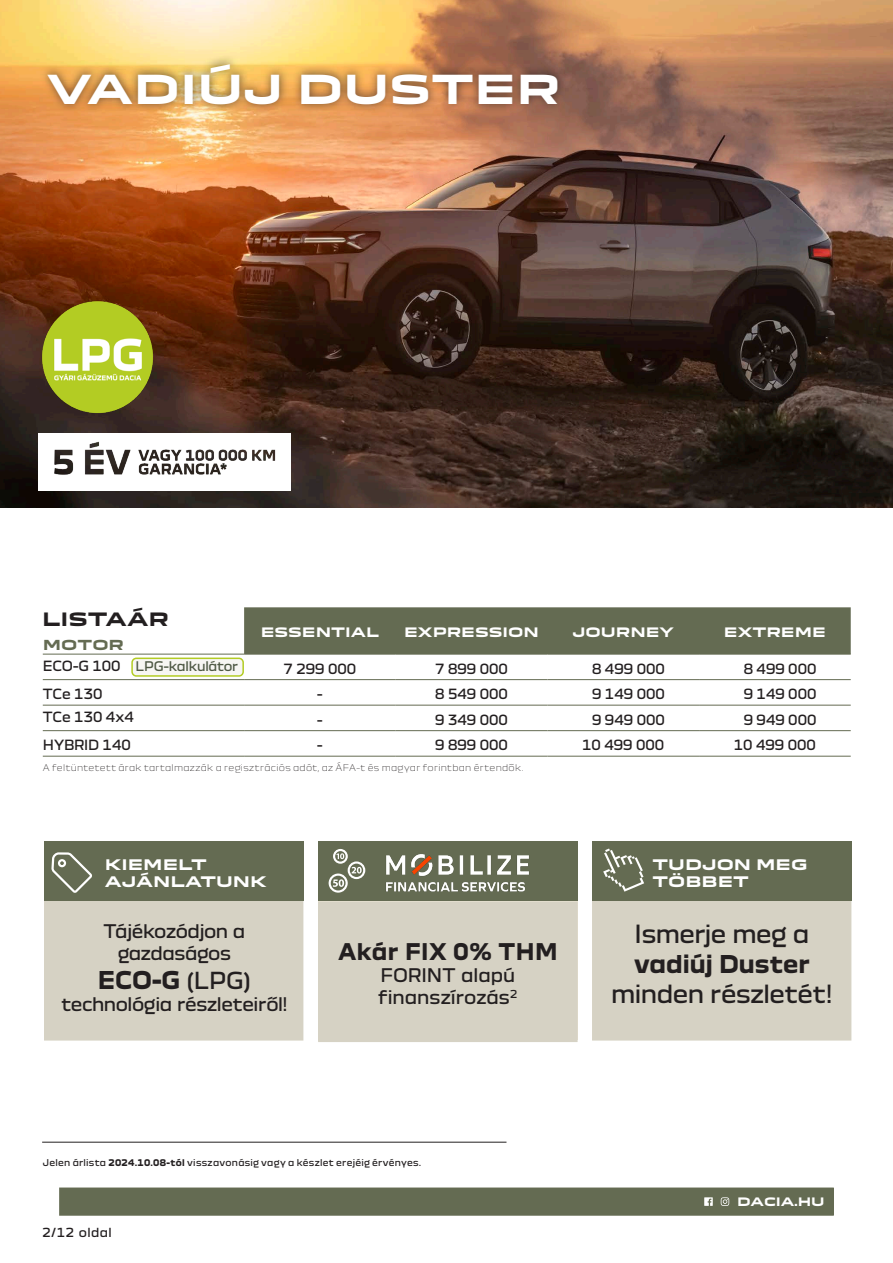
<style>
.page{position:relative;width:893px;height:1263px;background:#fff}
.page>*{position:absolute;margin:0;border:0;box-sizing:border-box;transform-origin:0 0}
.Titre-fd-bleu{font:700 39px "Dacia Block Extended";color:#fff}
.t1{font:24px/30px "Dacia Block";letter-spacing:-.02em;color:#231f20;text-align:center}
.t2{font:700 24px "Dacia Block";color:#231f20}
.t3{font:700 22.5px "Dacia Block";letter-spacing:.02em;color:#231f20}
.t4{font:18px/22.5px "Dacia Block";letter-spacing:-.02em;color:#231f20;text-align:center}
.t5{font:18px "Dacia Block";color:#231f20}
.t6{font:700 18px "Dacia Block Extended";color:#231f20}
.t7{font:700 14.25px/17.1px "Dacia Block Extended";color:#fff}
.t8{font:13.5px "Dacia Block";color:#231f20}
.t9{font:700 13.5px "Dacia Block Extended";color:#646b52}
.t10{font:700 12.75px "Dacia Block Extended";color:#fff}
.t11{font:12.75px "Dacia Block";letter-spacing:-.02em;color:#4e5844}
.t12{font:12px "Dacia Block";letter-spacing:.035em;color:#231f20}
.t13{font:700 11.4px "Dacia Block Extended";letter-spacing:-.005em;color:#fff}
.t14{font:300 9px "Dacia Block";letter-spacing:.035em;color:#231f20}
.t15{font:9px "Dacia Block";letter-spacing:.025em;color:#231f20}
.s1{font-weight:400;font-size:22.5px}
.s2{font-weight:700}
</style>
<div class="page">
<div style="left:60px;top:1188px;width:773px;height:27px;background:#646b52"></div>
<svg style="left:704px;top:1197px;width:9px;height:9px"></svg>
<svg style="left:721px;top:1197px;width:8px;height:9px"></svg>
<div style="left:59px;top:1187px;width:775px;height:29px;border:2px solid #646b52"></div>
<img style="left:0;top:0;width:893px;height:508px">
<div style="left:244px;top:607px;width:607px;height:47px;background:#646b52"></div>
<hr style="left:43px;top:679px;width:201px;height:1px;background:#646b52">
<hr style="left:244px;top:679px;width:152px;height:1px;background:#646b52">
<hr style="left:396px;top:679px;width:151px;height:1px;background:#646b52">
<hr style="left:547px;top:679px;width:152px;height:1px;background:#646b52">
<hr style="left:699px;top:679px;width:152px;height:1px;background:#646b52">
<hr style="left:43px;top:730px;width:201px;height:1px;background:#646b52">
<hr style="left:244px;top:730px;width:152px;height:1px;background:#646b52">
<hr style="left:396px;top:730px;width:151px;height:1px;background:#646b52">
<hr style="left:547px;top:730px;width:152px;height:1px;background:#646b52">
<hr style="left:699px;top:730px;width:152px;height:1px;background:#646b52">
<hr style="left:43px;top:654px;width:201px;height:1px;background:#646b52">
<hr style="left:244px;top:654px;width:152px;height:1px;background:#646b52">
<hr style="left:396px;top:654px;width:151px;height:1px;background:#646b52">
<hr style="left:547px;top:654px;width:152px;height:1px;background:#646b52">
<hr style="left:699px;top:654px;width:152px;height:1px;background:#646b52">
<hr style="left:43px;top:756px;width:201px;height:1px;background:#646b52">
<hr style="left:244px;top:756px;width:152px;height:1px;background:#646b52">
<hr style="left:396px;top:756px;width:151px;height:1px;background:#646b52">
<hr style="left:547px;top:756px;width:152px;height:1px;background:#646b52">
<hr style="left:699px;top:756px;width:152px;height:1px;background:#646b52">
<hr style="left:43px;top:705px;width:201px;height:1px;background:#646b52">
<hr style="left:244px;top:705px;width:152px;height:1px;background:#646b52">
<hr style="left:396px;top:705px;width:151px;height:1px;background:#646b52">
<hr style="left:547px;top:705px;width:152px;height:1px;background:#646b52">
<hr style="left:699px;top:705px;width:152px;height:1px;background:#646b52">
<hr style="left:42px;top:1142px;width:464px;height:1px;background:#231f20">
<div style="left:132px;top:658px;width:111px;height:18px;background:#f7f6f3;border-radius:4px"></div>
<div style="left:131px;top:657px;width:113px;height:20px;border:2px solid #b3cc23;border-radius:4px"></div>
<div style="left:592px;top:900px;width:259px;height:140px;background:#d6d2c4;border:2px solid #d6d2c4"></div>
<div style="left:592px;top:841px;width:259px;height:59px;background:#646b52"></div>
<svg style="left:603px;top:848px;width:41px;height:44px"></svg>
<div style="left:44px;top:900px;width:259px;height:140px;background:#d6d2c4"></div>
<div style="left:44px;top:842px;width:259px;height:59px;background:#646b52"></div>
<svg style="left:51px;top:852px;width:41px;height:41px"></svg>
<div style="left:39px;top:55px;width:528px;height:59px;background:#231f20;opacity:.67"></div>
<img style="left:38px;top:298px;width:119px;height:118px">
<div style="left:318px;top:842px;width:259px;height:59px;background:#646b52"></div>
<div style="left:319px;top:902px;width:258px;height:139px;background:#d6d2c4"></div>
<div style="left:318px;top:902px;width:260px;height:140px;border:2px solid #d6d2c4"></div>
<img style="left:377px;top:854px;width:170px;height:51px">
<svg style="left:329px;top:849px;width:36px;height:44px"></svg>
<img style="left:38px;top:434px;width:253px;height:56px">
<p class="Titre-fd-bleu" style="left:47px;top:67px;width:515px">VADIÚJ DUSTER</p>
<p class="t6" style="left:42px;top:609px;width:128px">LISTAÁR</p>
<p class="t9" style="left:43px;top:637px;width:83px">MOTOR</p>
<p class="t10" style="left:261px;top:625px;width:120px">ESSENTIAL</p>
<p class="t10" style="left:404px;top:625px;width:136px">EXPRESSION</p>
<p class="t10" style="left:572px;top:625px;width:103px">JOURNEY</p>
<p class="t10" style="left:724px;top:625px;width:103px">EXTREME</p>
<p class="t8" style="left:43px;top:655px;width:79px">ECO-G 100</p>
<p class="t8" style="left:284px;top:658px;width:74px">7 299 000</p>
<p class="t8" style="left:435px;top:658px;width:74px">7 899 000</p>
<p class="t8" style="left:592px;top:658px;width:74px">8 499 000</p>
<p class="t8" style="left:744px;top:658px;width:74px">8 499 000</p>
<p class="t8" style="left:43px;top:683px;width:61px">TCe 130</p>
<p class="t8" style="left:317px;top:683px;width:7px">-</p>
<p class="t8" style="left:435px;top:683px;width:74px">8 549 000</p>
<p class="t8" style="left:592px;top:683px;width:74px">9 149 000</p>
<p class="t8" style="left:744px;top:683px;width:74px">9 149 000</p>
<p class="t8" style="left:43px;top:706px;width:93px">TCe 130 4x4</p>
<p class="t8" style="left:317px;top:709px;width:7px">-</p>
<p class="t8" style="left:435px;top:709px;width:74px">9 349 000</p>
<p class="t8" style="left:592px;top:709px;width:74px">9 949 000</p>
<p class="t8" style="left:744px;top:709px;width:74px">9 949 000</p>
<p class="t8" style="left:43px;top:734px;width:90px">HYBRID 140</p>
<p class="t8" style="left:317px;top:734px;width:7px">-</p>
<p class="t8" style="left:435px;top:734px;width:74px">9 899 000</p>
<p class="t8" style="left:582px;top:734px;width:84px">10 499 000</p>
<p class="t8" style="left:734px;top:734px;width:84px">10 499 000</p>
<p class="t11" style="left:136px;top:656px;width:104px">LPG-kalkulátor</p>
<p class="t14" style="left:43px;top:760px;width:482px">A feltüntetett árak tartalmazzák a regisztrációs adót, az ÁFA-t és magyar forintban értendők.</p>
<p class="t7" style="left:105px;top:857px;width:163px">KIEMELT<br>AJÁNLATUNK</p>
<p class="t4" style="left:104px;top:920px;width:143px">Tájékozódjon a gazdaságos</p>
<p class="t2" style="left:98px;top:966px;width:155px">ECO-G <span class="s1">(LPG)</span></p>
<p class="t4" style="left:61px;top:994px;width:228px">technológia részleteiről!</p>
<p class="t3" style="left:338px;top:939px;width:221px">Akár FIX 0% THM</p>
<p class="t4" style="left:380px;top:964px;width:136px">FORINT alapú</p>
<p class="t5" style="left:378px;top:982px;width:141px">finanszírozás<sup>2</sup></p>
<p class="t7" style="left:653px;top:856px;width:157px">TUDJON MEG<br>TÖBBET</p>
<p class="t1" style="left:611px;top:920px;width:223px">Ismerje meg a <span class="s2">vadiúj Duster </span>minden részletét!</p>
<p class="t15" style="left:43px;top:1155px;width:380px">Jelen árlista <span class="s2">2024.10.08-tól</span> visszavonásig vagy a készlet erejéig érvényes.</p>
<p class="t12" style="left:43px;top:1223px;width:71px">2/12 oldal</p>
<p class="t13" style="left:737px;top:1195px;width:89px">DACIA.HU</p>
</div>
